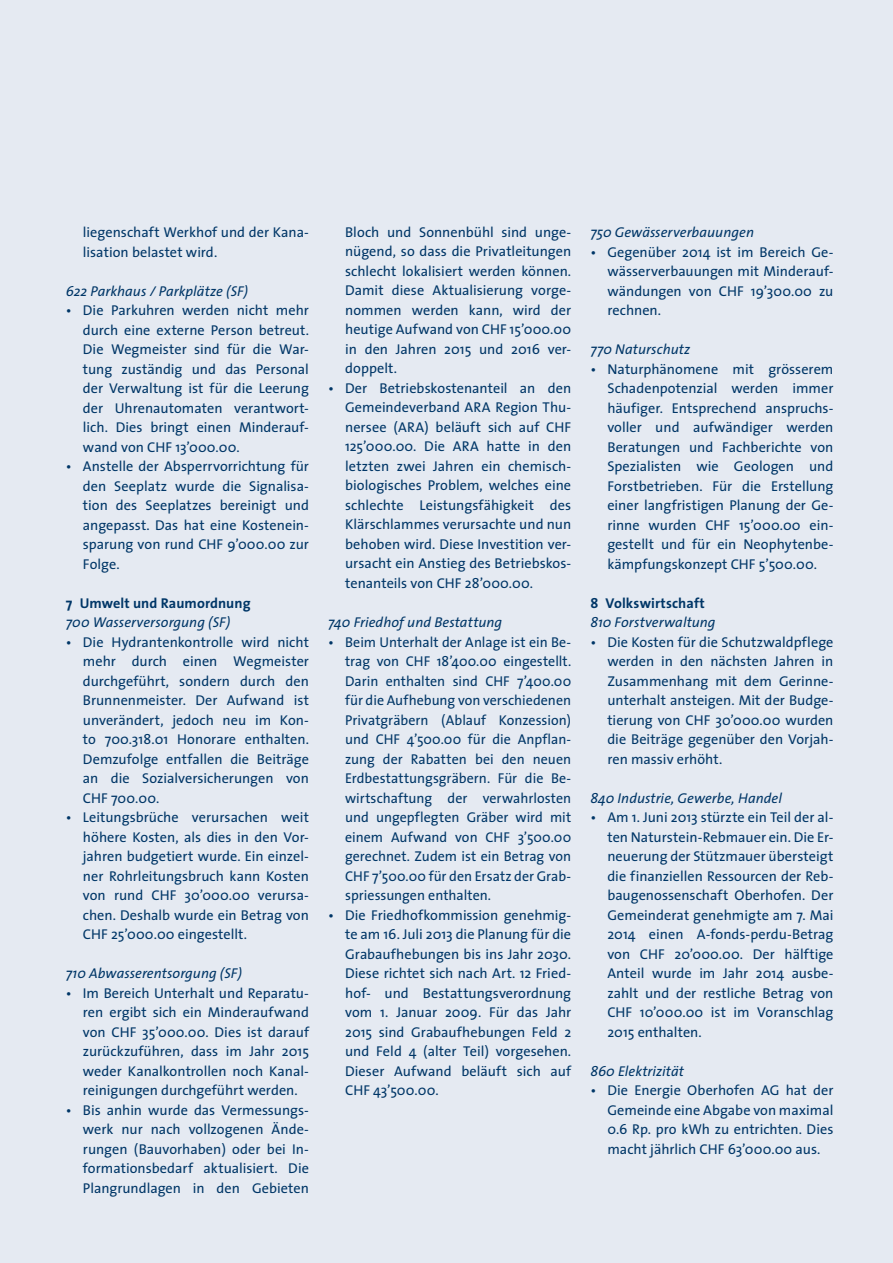
<style>
.page{position:relative;width:893px;height:1263px;background:#e5eaf2}
.page>*{position:absolute;margin:0;border:0;box-sizing:border-box;transform-origin:0 0}
.t1{font:14.25px/19.5px "The Sans";color:#003667;text-align:justify}
.t2{font:italic 14.25px "The Sans";letter-spacing:.005em;color:#003667}
.t3{font:700 14.25px "The Sans";letter-spacing:.005em;color:#003667}
</style>
<div class="page">
<p class="t1" style="left:83px;top:222px;width:228px">liegenschaft Werkhof und der Kana&shy;lisation belastet wird.</p>
<p class="t2" style="left:66px;top:279px;width:184px">622 Parkhaus / Parkplätze (SF)</p>
<p class="t1" style="left:83px;top:300px;width:228px;text-indent:-17px">• Die Parkuhren werden nicht mehr durch eine externe Person betreut.<br>Die Wegmeister sind für die War&shy;tung zuständig und das Personal der Verwaltung ist für die Leerung der Uhrenautomaten verantwort&shy;lich. Dies bringt einen Minderauf&shy;wand von CHF 13’000.00.</p>
<p class="t1" style="left:83px;top:456px;width:228px;text-indent:-17px">• Anstelle der Absperrvorrichtung für den Seeplatz wurde die Signalisa&shy;tion des Seeplatzes bereinigt und angepasst. Das hat eine Kostenein&shy;sparung von rund CHF 9’000.00 zur Folge.</p>
<p class="t3" style="left:66px;top:591px;width:186px">7 Umwelt und Raumordnung</p>
<p class="t2" style="left:66px;top:610px;width:166px">700 Wasserversorgung (SF)</p>
<p class="t1" style="left:83px;top:632px;width:228px;text-indent:-17px">• Die Hydrantenkontrolle wird nicht mehr durch einen Wegmeister durchgeführt, sondern durch den Brunnenmeister. Der Aufwand ist unverändert, jedoch neu im Kon&shy;to 700.318.01 Honorare enthalten.<br>Demzufolge entfallen die Beiträge an die Sozialversicherungen von CHF 700.00.</p>
<p class="t1" style="left:83px;top:807px;width:228px;text-indent:-17px">• Leitungsbrüche verursachen weit höhere Kosten, als dies in den Vor&shy;jahren budgetiert wurde. Ein einzel&shy;ner Rohrleitungsbruch kann Kosten von rund CHF 30’000.00 verursa&shy;chen. Deshalb wurde ein Betrag von CHF 25’000.00 eingestellt.</p>
<p class="t2" style="left:66px;top:961px;width:178px">710 Abwasserentsorgung (SF)</p>
<p class="t1" style="left:83px;top:982px;width:228px;text-indent:-17px">• Im Bereich Unterhalt und Reparatu&shy;ren ergibt sich ein Minderaufwand von CHF 35’000.00. Dies ist darauf zurückzuführen, dass im Jahr 2015 weder Kanalkontrollen noch Kanal&shy;reinigungen durchgeführt werden.</p>
<p class="t1" style="left:83px;top:1099px;width:228px;text-indent:-17px">• Bis anhin wurde das Vermessungs&shy;werk nur nach vollzogenen Ände&shy;rungen (Bauvorhaben) oder bei In&shy;formationsbedarf aktualisiert. Die Plangrundlagen in den Gebieten</p>
<p class="t1" style="left:345px;top:222px;width:228px">Bloch und Sonnenbühl sind unge&shy;nügend, so dass die Privatleitungen schlecht lokalisiert werden können.<br>Damit diese Aktualisierung vorge&shy;nommen werden kann, wird der heutige Aufwand von CHF 15’000.00 in den Jahren 2015 und 2016 ver&shy;doppelt.</p>
<p class="t1" style="left:345px;top:378px;width:228px;text-indent:-17px">• Der Betriebskostenanteil an den Gemeindeverband ARA Region Thu&shy;nersee (ARA) beläuft sich auf CHF 125’000.00. Die ARA hatte in den letzten zwei Jahren ein chemisch&shy;biologisches Problem, welches eine schlechte Leistungsfähigkeit des Klärschlammes verursachte und nun behoben wird. Diese Investition ver&shy;ursacht ein Anstieg des Betriebskos&shy;tenanteils von CHF 28’000.00.</p>
<p class="t2" style="left:328px;top:610px;width:176px">740 Friedhof und Bestattung</p>
<p class="t1" style="left:345px;top:632px;width:228px;text-indent:-17px">• Beim Unterhalt der Anlage ist ein Be&shy;trag von CHF 18’400.00 eingestellt.<br>Darin enthalten sind CHF 7’400.00 für die Aufhebung von verschiedenen Privatgräbern (Ablauf Konzession) und CHF 4’500.00 für die Anpflan&shy;zung der Rabatten bei den neuen Erdbestattungsgräbern. Für die Be&shy;wirtschaftung der verwahrlosten und ungepflegten Gräber wird mit einem Aufwand von CHF 3’500.00 gerechnet. Zudem ist ein Betrag von CHF 7’500.00 für den Ersatz der Grab&shy;spriessungen enthalten.</p>
<p class="t1" style="left:345px;top:905px;width:228px;text-indent:-17px">• Die Friedhofkommission genehmig&shy;te am 16. Juli 2013 die Planung für die Grabaufhebungen bis ins Jahr 2030.<br>Diese richtet sich nach Art. 12 Fried&shy;hof- und Bestattungsverordnung vom 1. Januar 2009. Für das Jahr 2015 sind Grabaufhebungen Feld 2 und Feld 4 (alter Teil) vorgesehen.<br>Dieser Aufwand beläuft sich auf CHF 43’500.00.</p>
<p class="t2" style="left:590px;top:220px;width:165px">750 Gewässerverbauungen</p>
<p class="t1" style="left:607px;top:242px;width:228px;text-indent:-17px">• Gegenüber 2014 ist im Bereich Ge&shy;wässerverbauungen mit Minderauf&shy;wändungen von CHF 19’300.00 zu rechnen.</p>
<p class="t2" style="left:590px;top:337px;width:101px">770 Naturschutz</p>
<p class="t1" style="left:607px;top:359px;width:228px;text-indent:-17px">• Naturphänomene mit grösserem Schadenpotenzial werden immer häufiger. Entsprechend anspruchs&shy;voller und aufwändiger werden Beratungen und Fachberichte von Spezialisten wie Geologen und Forstbetrieben. Für die Erstellung einer langfristigen Planung der Ge&shy;rinne wurden CHF 15’000.00 ein&shy;gestellt und für ein Neophytenbe&shy;kämpfungskonzept CHF 5’500.00.</p>
<p class="t3" style="left:590px;top:591px;width:116px">8 Volkswirtschaft</p>
<p class="t2" style="left:590px;top:610px;width:127px">810 Forstverwaltung</p>
<p class="t1" style="left:607px;top:632px;width:228px;text-indent:-17px">• Die Kosten für die Schutzwaldpflege werden in den nächsten Jahren in Zusammenhang mit dem Gerinne&shy;unterhalt ansteigen. Mit der Budge&shy;tierung von CHF 30’000.00 wurden die Beiträge gegenüber den Vorjah&shy;ren massiv erhöht.</p>
<p class="t2" style="left:590px;top:786px;width:193px">840 Industrie, Gewerbe, Handel</p>
<p class="t1" style="left:607px;top:807px;width:228px;text-indent:-17px">• Am 1. Juni 2013 stürzte ein Teil der al&shy;ten Naturstein-Rebmauer ein. Die Er&shy;neuerung der Stützmauer übersteigt die finanziellen Ressourcen der Reb&shy;baugenossenschaft Oberhofen. Der Gemeinderat genehmigte am 7. Mai 2014 einen A-fonds-perdu-Betrag von CHF 20’000.00. Der hälftige Anteil wurde im Jahr 2014 ausbe&shy;zahlt und der restliche Betrag von CHF 10’000.00 ist im Voranschlag 2015 enthalten.</p>
<p class="t2" style="left:590px;top:1059px;width:95px">860 Elektrizität</p>
<p class="t1" style="left:607px;top:1080px;width:228px;text-indent:-17px">• Die Energie Oberhofen AG hat der Gemeinde eine Abgabe von maximal 0.6 Rp. pro kWh zu entrichten. Dies macht jährlich CHF 63’000.00 aus.</p>
</div>
